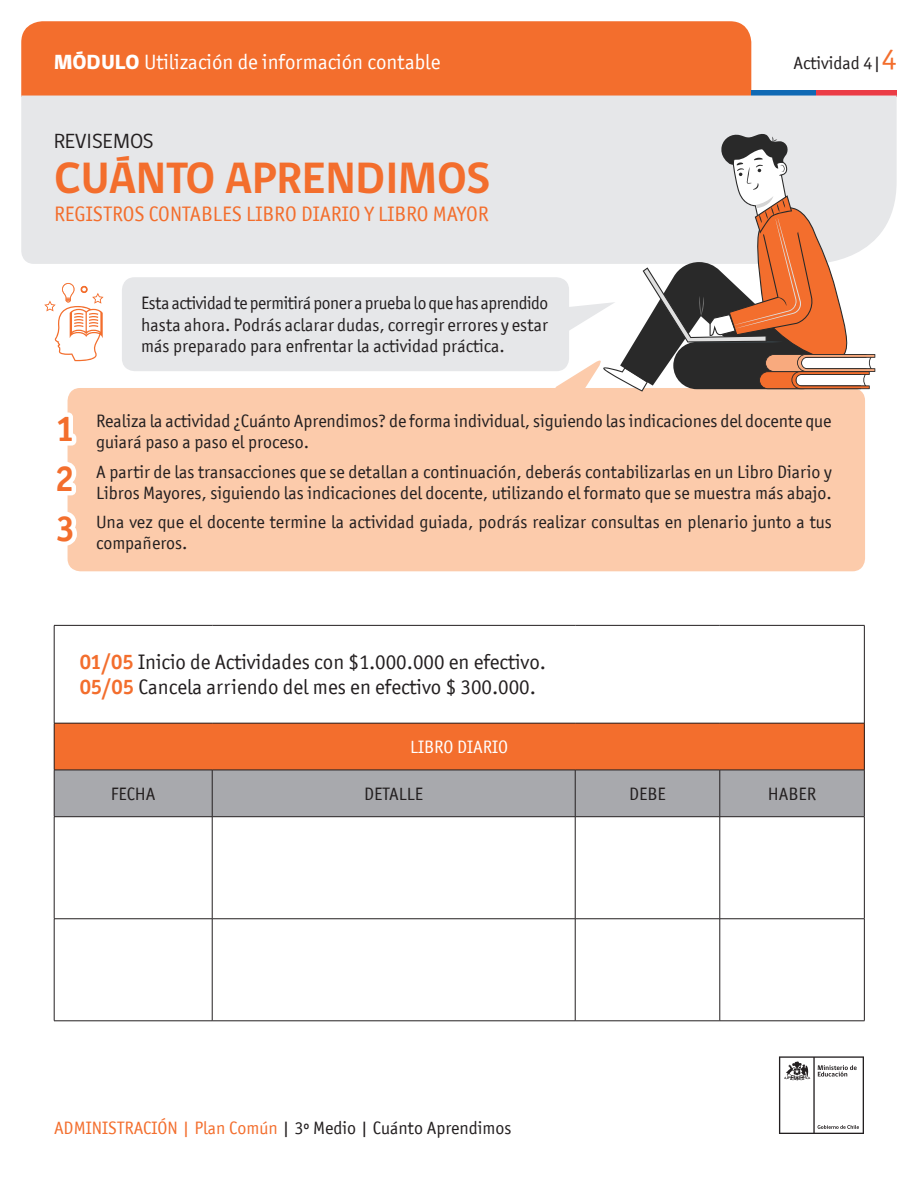
<style>
.page{position:relative;width:918px;height:1188px;background:#fff}
.page>*{position:absolute;margin:0;border:0;box-sizing:border-box;transform-origin:0 0}
.t1{font:700 45px "gob CL";color:#f36e2d}
.t2{font:700 36px "Officina San ITC";color:#f36e2d}
.t3{font:21px "Officina San ITC";color:#231f20}
.t4{font:21px "Officina San ITC";color:#f36e2d}
.t5{font:21px "Officina San ITC";color:#fff}
.t6{font:21px "gob CL";color:#231f20}
.t7{font:18px/21px "Officina San ITC";color:#231f20}
.t8{font:18px "Officina San ITC";color:#fff}
.s1{font-family:"gob CL";font-weight:800}
.s2{font-size:30px;color:#f36e2d}
.s3{font-weight:700;color:#f36e2d}
.s4{color:#f36e2d}
</style>
<div class="page">
<svg style="left:779px;top:1056px;width:85px;height:78px"></svg>
<div style="left:21px;top:21px;width:730px;height:75px;background:#f36e2d"></div>
<svg style="left:751px;top:90px;width:65px;height:6px"></svg>
<svg style="left:816px;top:90px;width:81px;height:6px"></svg>
<div style="left:21px;top:96px;width:876px;height:168px;background:#e6e7e9"></div>
<div style="left:68px;top:388px;width:797px;height:183px;background:#fccbab;border-radius:13px"></div>
<svg style="left:67px;top:404px;width:10px;height:148px"></svg>
<div style="left:122px;top:277px;width:447px;height:94px;background:#e6e7e9;border-radius:13px"></div>
<svg style="left:44px;top:283px;width:60px;height:78px"></svg>
<div style="left:54px;top:723px;width:810px;height:47px;background:#f36e2d"></div>
<div style="left:55px;top:771px;width:809px;height:45px;background:#a8a9ad"></div>
<hr style="left:864px;top:817px;width:1px;height:102px;background:#231f20">
<hr style="left:864px;top:919px;width:1px;height:102px;background:#231f20">
<hr style="left:720px;top:770px;width:145px;height:1px;background:#231f20">
<hr style="left:864px;top:770px;width:1px;height:47px;background:#231f20">
<hr style="left:720px;top:816px;width:145px;height:1px;background:#231f20">
<hr style="left:720px;top:918px;width:145px;height:1px;background:#231f20">
<hr style="left:720px;top:1021px;width:145px;height:1px;background:#231f20">
<hr style="left:54px;top:625px;width:158px;height:1px;background:#231f20">
<hr style="left:54px;top:626px;width:1px;height:97px;background:#231f20">
<hr style="left:212px;top:625px;width:363px;height:1px;background:#231f20">
<hr style="left:575px;top:625px;width:145px;height:1px;background:#231f20">
<hr style="left:720px;top:625px;width:145px;height:1px;background:#231f20">
<hr style="left:54px;top:723px;width:158px;height:1px;background:#231f20">
<hr style="left:54px;top:723px;width:1px;height:47px;background:#231f20">
<hr style="left:212px;top:723px;width:363px;height:1px;background:#231f20">
<hr style="left:575px;top:723px;width:145px;height:1px;background:#231f20">
<hr style="left:720px;top:723px;width:145px;height:1px;background:#231f20">
<hr style="left:54px;top:770px;width:158px;height:1px;background:#231f20">
<hr style="left:54px;top:770px;width:1px;height:47px;background:#231f20">
<hr style="left:54px;top:816px;width:158px;height:1px;background:#231f20">
<hr style="left:54px;top:817px;width:1px;height:102px;background:#231f20">
<hr style="left:54px;top:918px;width:158px;height:1px;background:#231f20">
<hr style="left:54px;top:919px;width:1px;height:102px;background:#231f20">
<hr style="left:54px;top:1021px;width:158px;height:1px;background:#231f20">
<hr style="left:864px;top:626px;width:1px;height:97px;background:#231f20">
<hr style="left:864px;top:723px;width:1px;height:47px;background:#231f20">
<hr style="left:212px;top:770px;width:363px;height:1px;background:#231f20">
<hr style="left:212px;top:770px;width:1px;height:47px;background:#231f20">
<hr style="left:212px;top:816px;width:363px;height:1px;background:#231f20">
<hr style="left:212px;top:817px;width:1px;height:102px;background:#231f20">
<hr style="left:212px;top:918px;width:363px;height:1px;background:#231f20">
<hr style="left:212px;top:919px;width:1px;height:102px;background:#231f20">
<hr style="left:212px;top:1021px;width:363px;height:1px;background:#231f20">
<hr style="left:575px;top:770px;width:145px;height:1px;background:#231f20">
<hr style="left:575px;top:770px;width:1px;height:47px;background:#231f20">
<hr style="left:720px;top:770px;width:1px;height:47px;background:#231f20">
<hr style="left:575px;top:816px;width:145px;height:1px;background:#231f20">
<hr style="left:575px;top:817px;width:1px;height:102px;background:#231f20">
<hr style="left:720px;top:817px;width:1px;height:102px;background:#231f20">
<hr style="left:575px;top:918px;width:145px;height:1px;background:#231f20">
<hr style="left:575px;top:919px;width:1px;height:102px;background:#231f20">
<hr style="left:720px;top:919px;width:1px;height:102px;background:#231f20">
<hr style="left:575px;top:1021px;width:145px;height:1px;background:#231f20">
<svg style="left:552px;top:133px;width:323px;height:265px"></svg>
<p class="t5" style="left:54px;top:50px;width:388px"><span class="s1">MÓDULO</span> Utilización de información contable</p>
<p class="t7" style="left:794px;top:53px;width:105px">Actividad 4|<span class="s2">4</span></p>
<p class="t6" style="left:54px;top:127px;width:101px">REVISEMOS</p>
<p class="t1" style="left:54px;top:148px;width:438px">CUÁNTO APRENDIMOS</p>
<p class="t4" style="left:54px;top:202px;width:436px">REGISTROS CONTABLES LIBRO DIARIO Y LIBRO MAYOR</p>
<p class="t2" style="left:56px;top:406px;width:21px">1</p>
<p class="t2" style="left:55px;top:456px;width:21px">2</p>
<p class="t2" style="left:56px;top:506px;width:21px">3</p>
<p class="t7" style="left:141px;top:292px;width:409px;line-height:21.6px;text-align:justify">Esta actividad te permitirá poner a prueba lo que has aprendido hasta ahora. Podrás aclarar dudas, corregir errores y estar más preparado para enfrentar la actividad práctica.</p>
<p class="t7" style="left:96px;top:410px;width:737px">Realiza la actividad ¿Cuánto Aprendimos? de forma individual, siguiendo las indicaciones del docente que guiará paso a paso el proceso.</p>
<p class="t7" style="left:96px;top:461px;width:737px">A partir de las transacciones que se detallan a continuación, deberás contabilizarlas en un Libro Diario y<br>Libros Mayores, siguiendo las indicaciones del docente, utilizando el formato que se muestra más abajo.</p>
<p class="t7" style="left:96px;top:511px;width:737px">Una vez que el docente termine la actividad guiada, podrás realizar consultas en plenario junto a tus compañeros.</p>
<p class="t3" style="left:80px;top:650px;width:468px"><span class="s3">01/05</span> Inicio de Actividades con $1.000.000 en efectivo.</p>
<p class="t3" style="left:80px;top:675px;width:458px"><span class="s3">05/05</span> Cancela arriendo del mes en efectivo $ 300.000.</p>
<p class="t8" style="left:410px;top:737px;width:99px">LIBRO DIARIO</p>
<p class="t7" style="left:111px;top:783px;width:46px">FECHA</p>
<p class="t7" style="left:364px;top:783px;width:60px">DETALLE</p>
<p class="t7" style="left:629px;top:783px;width:38px">DEBE</p>
<p class="t7" style="left:768px;top:783px;width:50px">HABER</p>
<p class="t7" style="left:54px;top:1117px;width:459px"><span class="s4">ADMINISTRACIÓN | Plan Común</span> | 3º Medio | Cuánto Aprendimos</p>
</div>
